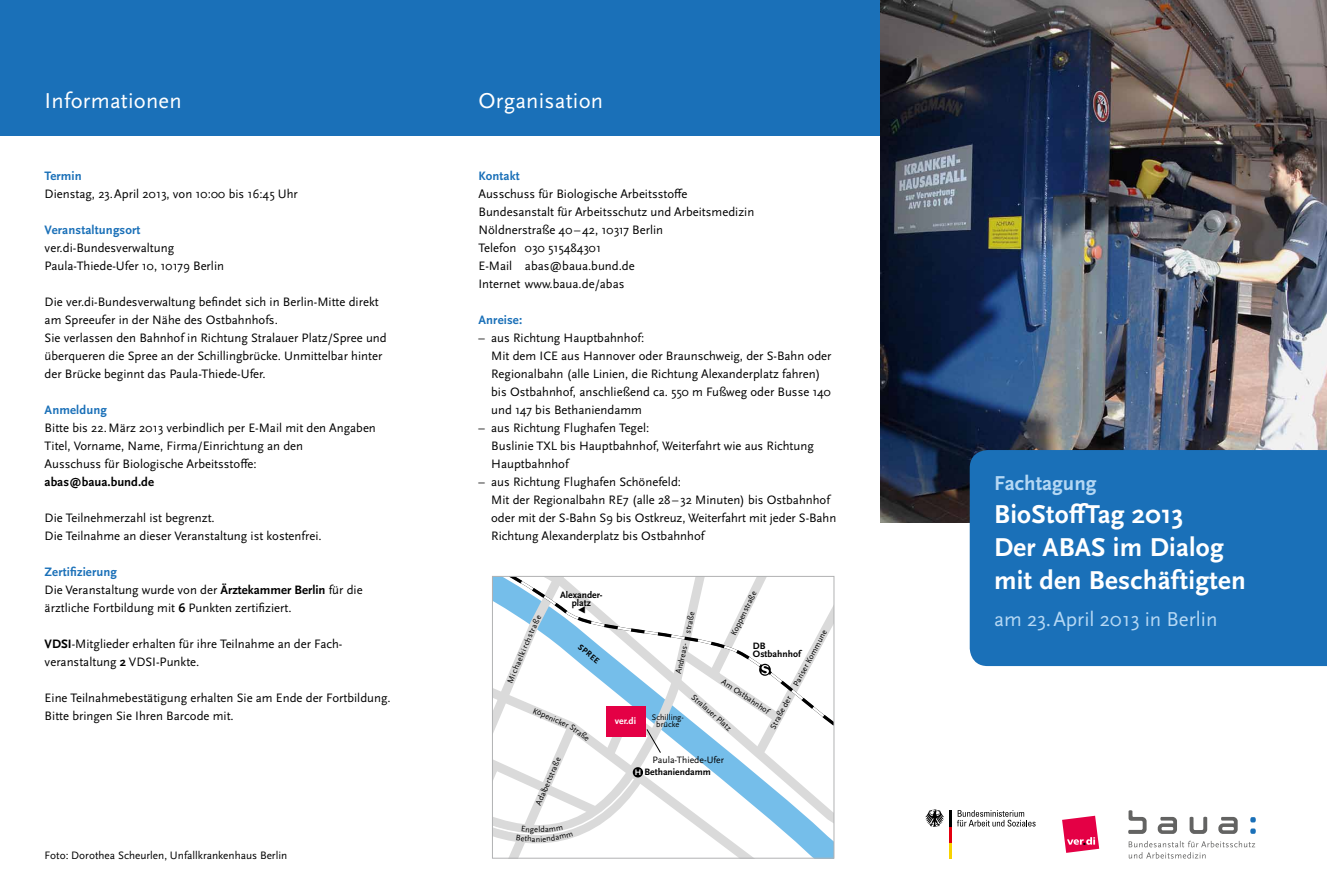
<style>
.page{position:relative;width:1327px;height:893px;background:#fff}
.page>*{position:absolute;margin:0;border:0;box-sizing:border-box;transform-origin:0 0}
.t1{font:700 27px/33px "Scala Sans Pro";letter-spacing:.01em;color:#fff}
.t2{font:22.5px "Scala Sans Pro";letter-spacing:.01em;color:#fff}
.t3{font:21px "Scala Sans Pro";color:#b5d8f4}
.t4{font:700 21px "Scala Sans Pro";color:#b5d8f4}
.t5{font:12.75px/18px "Scala Sans Pro";color:#000}
.t6{font:700 12.75px "Scala Sans Pro";letter-spacing:.01em;color:#1a70b8}
.t7{font:700 12.75px "Scala Sans Pro";color:#000}
.t8{font:11.25px "Scala Sans Pro";color:#000}
.t9{font:700 9.6px/7.8px "Scala Sans Pro";color:#000}
.t10{font:9.6px "Scala Sans Pro";color:#000}
.t11{font:700 9.6px "Scala Sans Pro";color:#fff}
.t12{font:8.4px/7.8px "Scala Sans Pro";color:#000;text-align:center}
.t13{font:700 8.4px "Scala Sans Pro";color:#000}
.t14{font:700 8.4px "Scala Sans Pro";color:#fff}
.s1{font-weight:700;color:#1a70b8}
.s2{font-weight:700}
</style>
<div class="page">
<div style="left:0;top:0;width:886px;height:136px;background:#1a70b8"></div>
<img style="left:880px;top:0;width:447px;height:522px">
<svg style="left:509px;top:785px;width:323px;height:71px"></svg>
<svg style="left:494px;top:578px;width:338px;height:207px"></svg>
<svg style="left:759px;top:664px;width:12px;height:12px"></svg>
<svg style="left:761px;top:665px;width:8px;height:9px"></svg>
<div style="left:633px;top:767px;width:10px;height:10px;background:#000;border-radius:50%"></div>
<div style="left:605px;top:706px;width:40px;height:31px;background:#e40045"></div>
<svg style="left:646px;top:729px;width:15px;height:24px"></svg>
<div style="left:492px;top:576px;width:342px;height:282px;border:1px solid #b1b2b3"></div>
<hr style="left:949px;top:843px;width:3px;height:16px;background:#f8d200">
<hr style="left:949px;top:826px;width:3px;height:17px;background:#e3000f">
<hr style="left:949px;top:810px;width:3px;height:16px;background:#000">
<svg style="left:925px;top:809px;width:19px;height:18px"></svg>
<svg style="left:957px;top:810px;width:78px;height:17px"></svg>
<svg style="left:1062px;top:816px;width:37px;height:37px"></svg>
<div style="left:969px;top:450px;width:358px;height:216px;background:#1a70b8"></div>
<svg style="left:1250px;top:828px;width:5px;height:6px"></svg>
<svg style="left:1250px;top:817px;width:5px;height:5px"></svg>
<svg style="left:1128px;top:841px;width:127px;height:17px"></svg>
<svg style="left:1128px;top:810px;width:18px;height:24px"></svg>
<svg style="left:1189px;top:816px;width:18px;height:18px"></svg>
<svg style="left:1157px;top:817px;width:20px;height:17px"></svg>
<svg style="left:1218px;top:817px;width:19px;height:17px"></svg>
<svg style="left:492px;top:776px;width:144px;height:68px"></svg>
<svg style="left:532px;top:615px;width:9px;height:10px"></svg>
<h2 class="t2" style="left:45px;top:88px;width:138px">Informationen</h2>
<h2 class="t2" style="left:478px;top:88px;width:126px">Organisation</h2>
<p class="t6" style="left:45px;top:169px;width:39px">Termin</p>
<p class="t5" style="left:45px;top:185px;width:255px">Dienstag, 23.April 2013, von 10:00 bis 16:45 Uhr</p>
<p class="t6" style="left:45px;top:223px;width:97px">Veranstaltungsort</p>
<p class="t5" style="left:45px;top:239px;width:181px">ver.di-Bundesverwaltung<br>Paula-Thiede-Ufer 10, 10179 Berlin</p>
<p class="t5" style="left:45px;top:293px;width:344px">Die ver.di-Bundesverwaltung befindet sich in Berlin-Mitte direkt am Spreeufer in der Nähe des Ostbahnhofs.<br>Sie verlassen den Bahnhof in Richtung Stralauer Platz/Spree und überqueren die Spree an der Schillingbrücke. Unmittelbar hinter der Brücke beginnt das Paula-Thiede-Ufer.</p>
<p class="t6" style="left:45px;top:403px;width:64px">Anmeldung</p>
<p class="t5" style="left:45px;top:419px;width:333px">Bitte bis 22.März 2013 verbindlich per E-Mail mit den Angaben<br>Titel, Vorname, Name, Firma/Einrichtung an den<br>Ausschuss für Biologische Arbeitsstoffe:</p>
<p class="t7" style="left:45px;top:475px;width:111px">abas@baua.bund.de</p>
<p class="t5" style="left:45px;top:509px;width:279px">Die Teilnehmerzahl ist begrenzt.<br>Die Teilnahme an dieser Veranstaltung ist kostenfrei.</p>
<p class="t5" style="left:45px;top:563px;width:319px"><span class="s1">Zertifizierung<br></span>Die Veranstaltung wurde von der <span class="s2">Ärztekammer Berlin</span> für die ärztliche Fortbildung mit <span class="s2">6</span> Punkten zertifiziert.</p>
<p class="t5" style="left:45px;top:635px;width:298px"><span class="s2">VDSI</span>-Mitglieder erhalten für ihre Teilnahme an der Fach‑ veranstaltung <span class="s2">2</span> VDSI-Punkte.</p>
<p class="t5" style="left:45px;top:689px;width:348px">Eine Teilnahmebestätigung erhalten Sie am Ende der Fortbildung.<br>Bitte bringen Sie Ihren Barcode mit.</p>
<p class="t8" style="left:45px;top:848px;width:244px">Foto: Dorothea Scheurlen, Unfallkrankenhaus Berlin</p>
<p class="t6" style="left:478px;top:169px;width:43px">Kontakt</p>
<p class="t5" style="left:478px;top:185px;width:277px">Ausschuss für Biologische Arbeitsstoffe Bundesanstalt für Arbeitsschutz und Arbeitsmedizin Nöldnerstraße 40–42, 10317 Berlin<br>Telefon 030 515484301<br>E-Mail abas@baua.bund.de<br>Internet www.baua.de/abas</p>
<p class="t6" style="left:478px;top:313px;width:45px">Anreise:</p>
<p class="t5" style="left:491px;top:329px;width:342px;text-indent:-13px">– aus Richtung Hauptbahnhof:<br>Mit dem ICE aus Hannover oder Braunschweig, der S-Bahn oder Regionalbahn (alle Linien, die Richtung Alexanderplatz fahren) bis Ostbahnhof, anschließend ca. 550 m Fußweg oder Busse 140 und 147 bis Bethaniendamm</p>
<p class="t5" style="left:491px;top:419px;width:324px;text-indent:-13px">– aus Richtung Flughafen Tegel:<br>Buslinie TXL bis Hauptbahnhof, Weiterfahrt wie aus Richtung<br>Hauptbahnhof</p>
<p class="t5" style="left:491px;top:473px;width:347px;text-indent:-13px">– aus Richtung Flughafen Schönefeld:<br>Mit der Regionalbahn RE7 (alle 28 –32 Minuten) bis Ostbahnhof oder mit der S-Bahn S9 bis Ostkreuz, Weiterfahrt mit jeder S-Bahn Richtung Alexanderplatz bis Ostbahnhof</p>
<p class="t12" style="left:506px;top:681px;width:65px;rotate:-67deg">Michaelkirchstra</p>
<p class="t9" style="left:560px;top:591px;width:44px;text-align:center">Alexander&shy;platz<br>◀</p>
<p class="t13" style="left:582px;top:642px;width:26px;rotate:40deg">SPREE</p>
<p class="t12" style="left:534px;top:707px;width:40px;rotate:23deg">Köpenicker</p>
<p class="t12" style="left:573px;top:723px;width:24px;rotate:37deg">Straße</p>
<p class="t12" style="left:535px;top:803px;width:53px;rotate:-67deg">Adalbertstraße</p>
<p class="t11" style="left:615px;top:715px;width:23px">ver.di</p>
<p class="t12" style="left:729px;top:634px;width:50px;rotate:-64deg">Koppenstraße</p>
<p class="t12" style="left:674px;top:673px;width:65px;rotate:-77deg">Andreas- straße</p>
<p class="t12" style="left:792px;top:684px;width:64px;rotate:-62deg">Pariser Kommune</p>
<p class="t9" style="left:753px;top:642px;width:49px">DB<br>Ostbahnhof</p>
<p class="t12" style="left:724px;top:677px;width:57px;rotate:34deg">Am Ostbahnhof</p>
<p class="t12" style="left:695px;top:693px;width:52px;rotate:41deg">Stralauer Platz</p>
<p class="t12" style="left:769px;top:726px;width:38px;rotate:-62deg">Straße der</p>
<p class="t12" style="left:652px;top:713px;width:33px">Schilling&shy;brücke</p>
<p class="t10" style="left:652px;top:754px;width:73px">Paula-Thiede-Ufer</p>
<p class="t9" style="left:644px;top:768px;width:68px">Bethaniendamm</p>
<p class="t14" style="left:635px;top:768px;width:8px">H</p>
<h3 class="t4" style="left:994px;top:471px;width:104px">Fachtagung</h3>
<h1 class="t1" style="left:994px;top:498px;width:253px">BioStoffTag 2013<br>Der ABAS im Dialog mit den Beschäftigten</h1>
<h3 class="t3" style="left:994px;top:607px;width:225px">am 23.April 2013 in Berlin</h3>
</div>
